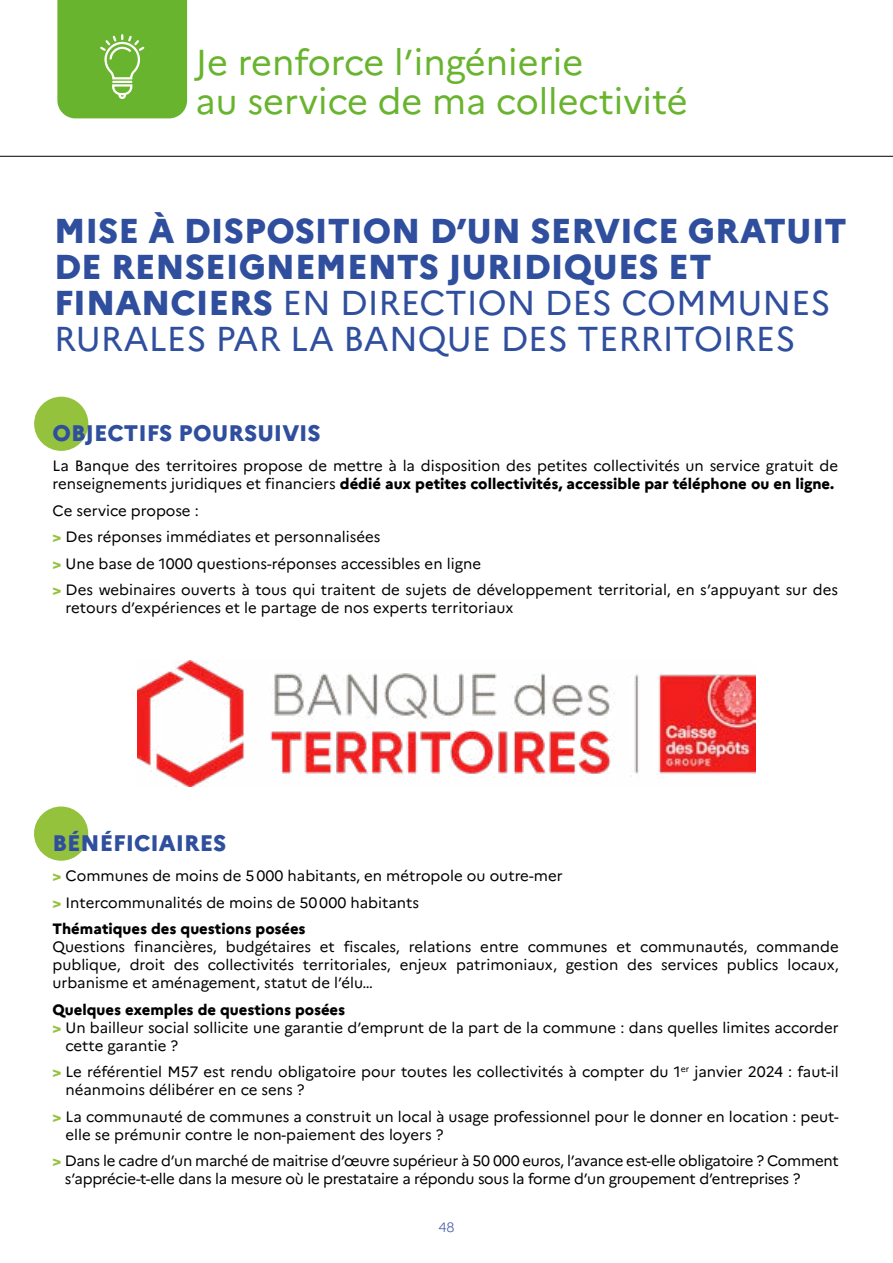
<style>
.page{position:relative;width:893px;height:1263px;background:#fff}
.page>*{position:absolute;margin:0;border:0;box-sizing:border-box;transform-origin:0 0}
.t1{font:36px/39px "Marianne";color:#69b42e}
.t2{font:800 34.5px/36px "Marianne";color:#2f4f9e}
.t3{font:800 22.5px "Marianne";color:#2f4f9e}
.t4{font:15px/18px "Marianne";color:#000}
.t5{font:15px/18px "Marianne";letter-spacing:-.02em;color:#000}
.t6{font:800 15px "Marianne";color:#000}
.t7{font:300 13.5px "Marianne";color:#3e57a3}
.s1{font-weight:400}
.s2{font-weight:800}
.s3{font-weight:800;color:#94c23d}
</style>
<div class="page">
<div style="left:34px;top:397px;width:54px;height:54px;background:#94c23d;border-radius:50%"></div>
<div style="left:34px;top:806px;width:54px;height:55px;background:#94c23d;border-radius:50%"></div>
<img style="left:137px;top:660px;width:619px;height:126px">
<svg style="left:57px;top:0;width:130px;height:118px;background:#70b738"></svg>
<hr style="left:0;top:156px;width:893px;height:1px;background:#000">
<h1 class="t1" style="left:196px;top:42px;width:494px">Je renforce l’ingénierie<br>au service de ma collectivité</h1>
<h2 class="t2" style="left:54px;top:213px;width:794px">MISE À DISPOSITION D’UN SERVICE GRATUIT DE RENSEIGNEMENTS JURIDIQUES ET FINANCIERS <span class="s1">EN DIRECTION DES COMMUNES RURALES PAR LA BANQUE DES TERRITOIRES</span></h2>
<h3 class="t3" style="left:53px;top:419px;width:270px">OBJECTIFS POURSUIVIS</h3>
<p class="t4" style="left:53px;top:457px;width:787px">La Banque des territoires propose de mettre à la disposition des petites collectivités un service gratuit de renseignements juridiques et financiers <span class="s2">dédié aux petites collectivités, accessible par téléphone ou en ligne.</span></p>
<p class="t4" style="left:53px;top:497px;width:787px;line-height:26.5px">Ce service propose :<br><span class="s3">&gt;</span> Des réponses immédiates et personnalisées<br><span class="s3">&gt;</span> Une base de 1000 questions-réponses accessibles en ligne<br><span class="s3">&gt;</span> Des webinaires ouverts à tous qui traitent de sujets de développement territorial, en s’appuyant sur des</p>
<p class="t4" style="left:66px;top:599px;width:449px">retours d’expériences et le partage de nos experts territoriaux</p>
<h3 class="t3" style="left:52px;top:829px;width:175px">BÉNÉFICIAIRES</h3>
<p class="t4" style="left:52px;top:863px;width:512px;line-height:26.5px"><span class="s3">&gt;</span> Communes de moins de 5000 habitants, en métropole ou outre-mer <span class="s3">&gt;</span> Intercommunalités de moins de 50000 habitants<br><span class="s2">Thématiques des questions posées</span></p>
<p class="t4" style="left:52px;top:938px;width:788px;text-align:justify">Questions financières, budgétaires et fiscales, relations entre communes et communautés, commande publique, droit des collectivités territoriales, enjeux patrimoniaux, gestion des services publics locaux, urbanisme et aménagement, statut de l’élu…</p>
<p class="t6" style="left:52px;top:1000px;width:294px">Quelques exemples de questions posées</p>
<p class="t4" style="left:52px;top:1018px;width:788px"><span class="s3">&gt;</span> Un bailleur social sollicite une garantie d’emprunt de la part de la commune : dans quelles limites accorder</p>
<p class="t4" style="left:66px;top:1036px;width:114px">cette garantie ?</p>
<p class="t4" style="left:66px;top:1063px;width:775px;text-indent:-13px"><span class="s3">&gt;</span> Le référentiel M57 est rendu obligatoire pour toutes les collectivités à compter du 1<sup>er</sup> janvier 2024 : faut-il néanmoins délibérer en ce sens ?</p>
<p class="t4" style="left:66px;top:1107px;width:775px;text-indent:-13px"><span class="s3">&gt;</span> La communauté de communes a construit un local à usage professionnel pour le donner en location : peut&shy;elle se prémunir contre le non-paiement des loyers ?</p>
<p class="t5" style="left:65px;top:1152px;width:775px;text-indent:-12px"><span class="s3">&gt;</span> Dans le cadre d’un marché de maitrise d’œuvre supérieur à 50 000 euros, l’avance est-elle obligatoire ? Comment s’apprécie-t-elle dans la mesure où le prestataire a répondu sous la forme d’un groupement d’entreprises ?</p>
<p class="t7" style="left:438px;top:1219px;width:18px">48</p>
</div>
